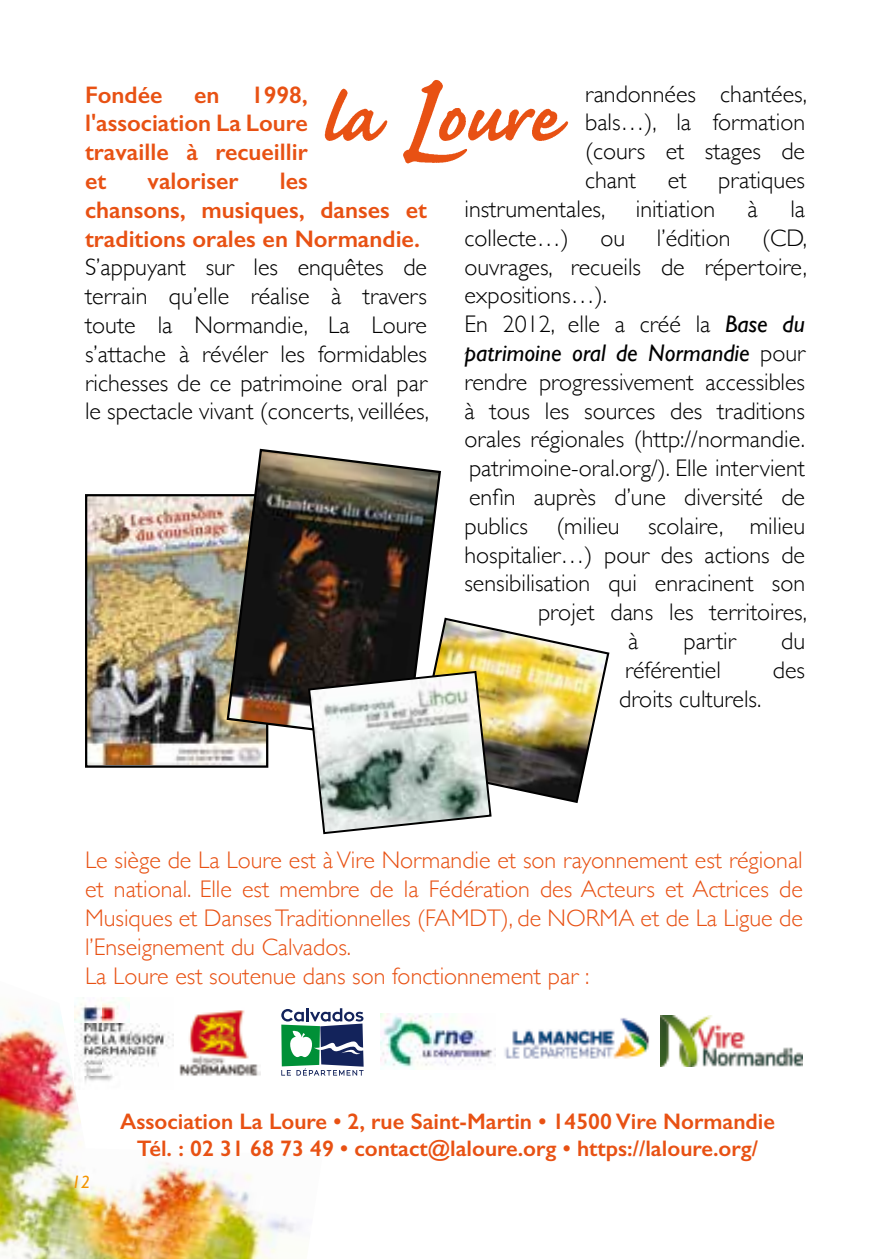
<style>
.page{position:relative;width:893px;height:1259px;background:#fff}
.page>*{position:absolute;margin:0;border:0;box-sizing:border-box;transform-origin:0 0}
.t1{font:300 24px/28.8px "Gill Sans";color:#000;text-align:justify}
.t2{font:300 24px/28.8px "Gill Sans";color:#e85113}
.t3{font:600 24px/28.8px "Gill Sans";color:#e85113;text-align:justify}
.t4{font:italic 24px "Gill Sans";color:#000}
.t5{font:600 22.5px/27px "Gill Sans";color:#e85113;text-align:center}
.t6{font:italic 18px "Gill Sans";color:#f39400}
.s1{font-weight:400;font-style:italic}
.s2{font-weight:300;font-style:normal}
</style>
<div class="page">
<img style="left:0;top:997px;width:322px;height:262px">
<svg style="left:325px;top:89px;width:62px;height:52px"></svg>
<svg style="left:403px;top:80px;width:165px;height:83px"></svg>
<img style="left:88px;top:497px;width:177px;height:267px">
<div style="left:85px;top:494px;width:183px;height:273px;border:2px solid #000"></div>
<img style="left:225px;top:448px;width:216px;height:295px">
<img style="left:307px;top:616px;width:303px;height:219px">
<img style="left:176px;top:1002px;width:84px;height:79px">
<svg style="left:281px;top:1008px;width:83px;height:67px"></svg>
<img style="left:661px;top:1016px;width:142px;height:51px">
<img style="left:380px;top:1014px;width:115px;height:56px">
<img style="left:504px;top:1018px;width:146px;height:41px">
<img style="left:74px;top:998px;width:99px;height:91px">
<p class="t3" style="left:85px;top:80px;width:224px;text-indent:166px">1998, l'association La Loure travaille à recueillir et</p>
<p class="t3" style="left:85px;top:80px;width:79px">Fondée</p>
<p class="t3" style="left:194px;top:80px;width:27px">en</p>
<p class="t3" style="left:85px;top:166px;width:344px;text-align:left;text-indent:195px">les<br>chansons, musiques, danses et traditions orales en Normandie.</p>
<p class="t1" style="left:85px;top:252px;width:345px">S’appuyant sur les enquêtes de terrain qu’elle réalise à travers toute la Normandie, La Loure s’attache à révéler les formidables richesses de ce patrimoine oral par le spectacle vivant (concerts, veillées,</p>
<p class="t3" style="left:148px;top:166px;width:92px">valoriser</p>
<p class="t1" style="left:585px;top:78px;width:223px">randonnées chantées, bals…), la formation (cours et stages de chant</p>
<p class="t1" style="left:668px;top:165px;width:20px">et</p>
<p class="t1" style="left:718px;top:165px;width:88px">pratiques</p>
<p class="t1" style="left:464px;top:193px;width:142px">instrumentales,</p>
<p class="t1" style="left:636px;top:193px;width:81px">initiation</p>
<p class="t1" style="left:748px;top:193px;width:12px">à</p>
<p class="t1" style="left:790px;top:193px;width:16px">la</p>
<p class="t1" style="left:464px;top:222px;width:106px">collecte…)</p>
<p class="t1" style="left:600px;top:222px;width:26px">ou</p>
<p class="t1" style="left:657px;top:222px;width:75px">l’édition</p>
<p class="t1" style="left:762px;top:222px;width:46px">(CD,</p>
<p class="t1" style="left:464px;top:251px;width:344px">ouvrages, recueils de répertoire,</p>
<p class="t1" style="left:464px;top:280px;width:144px">expositions…).</p>
<p class="t1" style="left:464px;top:309px;width:342px">En 2012, elle a créé la <span class="s1">Base du</span></p>
<p class="t4" style="left:464px;top:339px;width:342px">patrimoine oral de Normandie <span class="s2">pour</span></p>
<p class="t1" style="left:464px;top:366px;width:342px">rendre progressivement accessibles</p>
<p class="t1" style="left:464px;top:395px;width:342px">à tous les sources des traditions</p>
<p class="t1" style="left:464px;top:424px;width:342px">orales régionales (http://normandie.</p>
<p class="t1" style="left:469px;top:453px;width:338px">patrimoine-oral.org/). Elle intervient</p>
<p class="t1" style="left:469px;top:481px;width:338px">enfin auprès d’une diversité de</p>
<p class="t1" style="left:464px;top:510px;width:342px">publics (milieu scolaire, milieu</p>
<p class="t1" style="left:464px;top:539px;width:342px">hospitalier…) pour des actions de</p>
<p class="t1" style="left:464px;top:568px;width:342px">sensibilisation qui enracinent son</p>
<p class="t1" style="left:538px;top:597px;width:270px">projet dans les territoires,</p>
<p class="t1" style="left:628px;top:625px;width:12px">à</p>
<p class="t1" style="left:684px;top:625px;width:54px">partir</p>
<p class="t1" style="left:781px;top:625px;width:26px">du</p>
<p class="t1" style="left:625px;top:654px;width:97px">référentiel</p>
<p class="t1" style="left:773px;top:654px;width:34px">des</p>
<p class="t1" style="left:619px;top:683px;width:144px">droits culturels.</p>
<p class="t2" style="left:85px;top:845px;width:719px">Le siège de La Loure est à Vire Normandie et son rayonnement est régional et national. Elle est membre de la Fédération des Acteurs et Actrices de Musiques et Danses Traditionnelles (FAMDT), de NORMA et de La Ligue de l’Enseignement du Calvados.<br>La Loure est soutenue dans son fonctionnement par :</p>
<p class="t6" style="left:71px;top:1172px;width:20px">12</p>
<p class="t5" style="left:120px;top:1107px;width:657px">Association La Loure • 2, rue Saint-Martin • 14500 Vire Normandie<br>Tél. : 02 31 68 73 49 • contact@laloure.org • https://laloure.org/</p>
</div>
